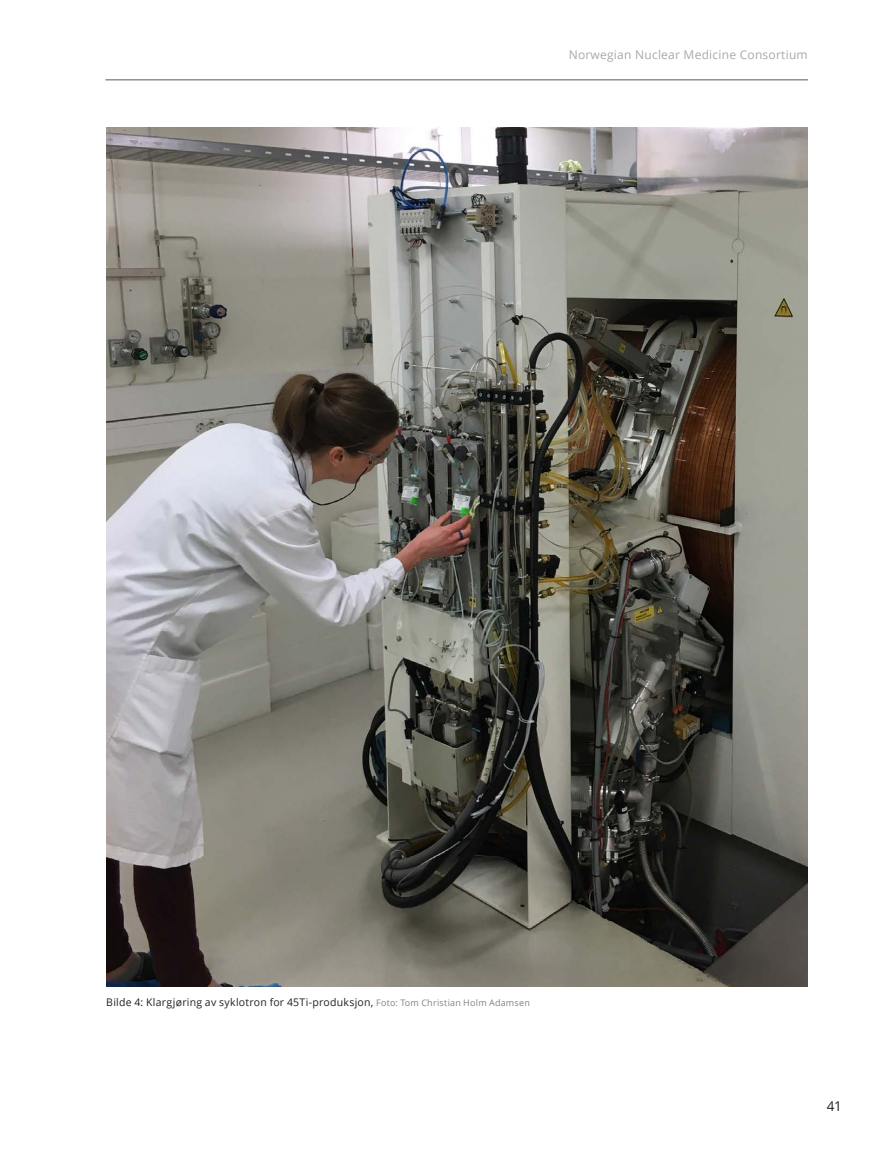
<style>
.page{position:relative;width:893px;height:1149px;background:#fff}
.page>*{position:absolute;margin:0;border:0;box-sizing:border-box;transform-origin:0 0}
.t1{font:13.5px "Open Sans";color:#231f20}
.t2{font:12px "Open Sans";letter-spacing:.02em;color:#a8a9ad}
.Tekst_til_bilder{font:10.5px "Open Sans";letter-spacing:.02em;color:#231f20}
.s1{font-size:9px;color:#808285}
</style>
<div class="page">
<hr style="left:105px;top:80px;width:703px;height:1px;background:#57585a">
<img style="left:106px;top:128px;width:702px;height:858px">
<p class="t2" style="left:569px;top:47px;width:241px">Norwegian Nuclear Medicine Consortium</p>
<p class="Tekst_til_bilder" style="left:106px;top:994px;width:425px">Bilde 4: Klargjøring av syklotron for 45Ti-produksjon, <span class="s1">Foto: Tom Christian Holm Adamsen</span></p>
<p class="t1" style="left:827px;top:1096px;width:17px">41</p>
</div>
